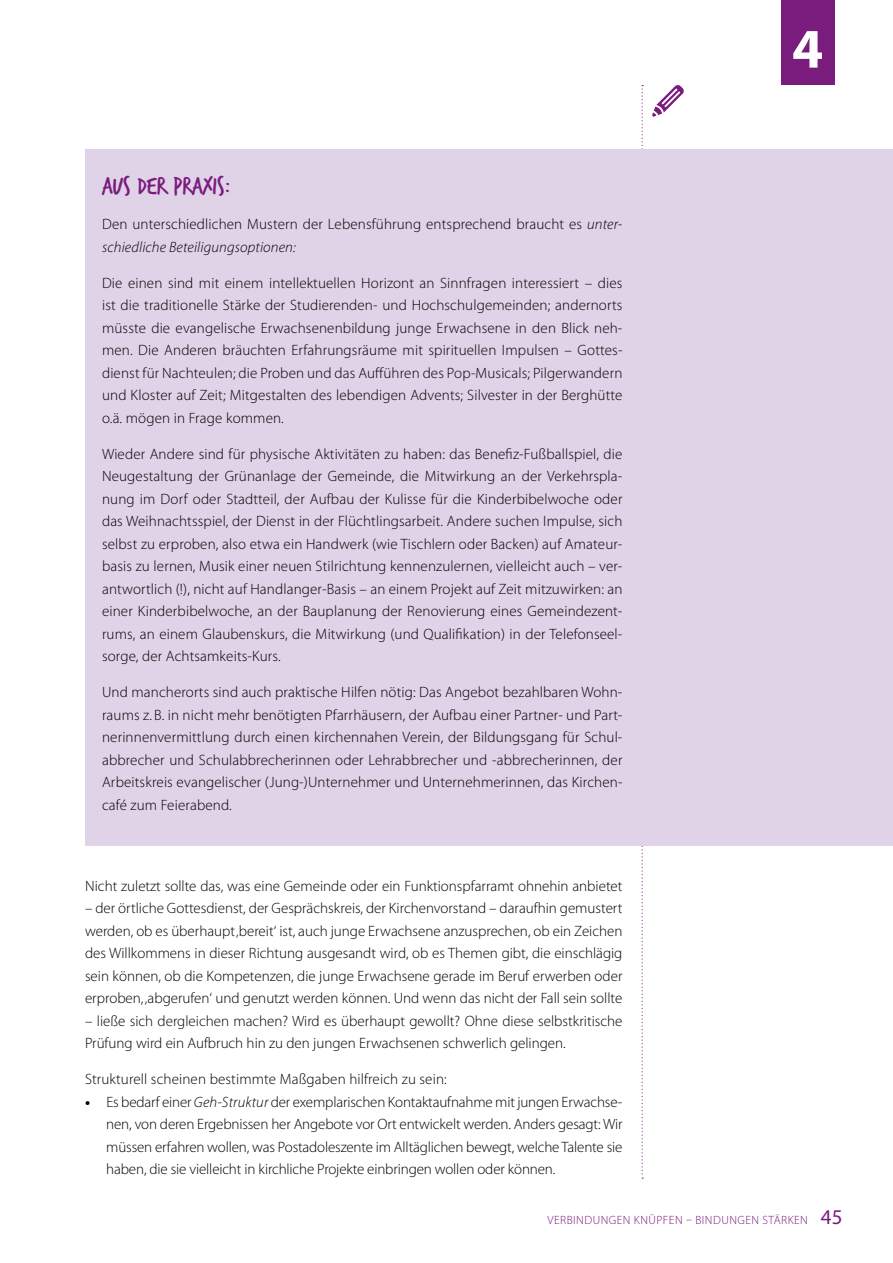
<style>
.page{position:relative;width:893px;height:1263px;background:#fff}
.page>*{position:absolute;margin:0;border:0;box-sizing:border-box;transform-origin:0 0}
.t1{font:700 56.1px "Myriad Pro";color:#fff}
.t2{font:27px "Trash Hand";color:#7a1c7d}
.t3{font:300 15px/22.5px "Myriad Pro";color:#000;text-align:justify}
.t4{font:300 12px "Myriad Pro";letter-spacing:.04em;color:#7a1c7d}
.s1{font-style:italic}
.s2{font-weight:700}
.s3{font-weight:400;font-size:21px}
</style>
<div class="page">
<svg style="left:642px;top:85px;width:1px;height:1094px"></svg>
<div style="left:781px;top:0;width:53px;height:85px;background:#7a1c7d"></div>
<svg style="left:652px;top:85px;width:32px;height:32px"></svg>
<div style="left:85px;top:149px;width:808px;height:697px;background:#e0d2e7"></div>
<h2 class="t2" style="left:102px;top:173px;width:130px">AUS DER PRAXIS:</h2>
<p class="t3" style="left:102px;top:213px;width:522px">Den unterschiedlichen Mustern der Lebensführung entsprechend braucht es <span class="s1">unter&shy;schiedliche Beteiligungsoptionen:</span></p>
<p class="t3" style="left:102px;top:271px;width:522px">Die einen sind mit einem intellektuellen Horizont an Sinnfragen interessiert – dies ist die traditionelle Stärke der Studierenden- und Hochschulgemeinden; andernorts müsste die evangelische Erwachsenenbildung junge Erwachsene in den Blick neh&shy;men. Die Anderen bräuchten Erfahrungsräume mit spirituellen Impulsen – Gottes&shy;dienst für Nachteulen; die Proben und das Aufführen des Pop-Musicals; Pilgerwandern und Kloster auf Zeit; Mitgestalten des lebendigen Advents; Silvester in der Berghütte o.ä. mögen in Frage kommen.</p>
<p class="t3" style="left:102px;top:442px;width:522px">Wieder Andere sind für physische Aktivitäten zu haben: das Benefiz-Fußballspiel, die Neugestaltung der Grünanlage der Gemeinde, die Mitwirkung an der Verkehrspla&shy;nung im Dorf oder Stadtteil, der Aufbau der Kulisse für die Kinderbibelwoche oder das Weihnachtsspiel, der Dienst in der Flüchtlingsarbeit. Andere suchen Impulse, sich selbst zu erproben, also etwa ein Handwerk (wie Tischlern oder Backen) auf Amateur&shy;basis zu lernen, Musik einer neuen Stilrichtung kennenzulernen, vielleicht auch – ver&shy;antwortlich (!), nicht auf Handlanger-Basis – an einem Projekt auf Zeit mitzuwirken: an einer Kinderbibelwoche, an der Bauplanung der Renovierung eines Gemeindezent&shy;rums, an einem Glaubenskurs, die Mitwirkung (und Qualifikation) in der Telefonseel&shy;sorge, der Achtsamkeits-Kurs.</p>
<p class="t3" style="left:102px;top:681px;width:522px">Und mancherorts sind auch praktische Hilfen nötig: Das Angebot bezahlbaren Wohn&shy;raums z. B. in nicht mehr benötigten Pfarrhäusern, der Aufbau einer Partner- und Part&shy;nerinnenvermittlung durch einen kirchennahen Verein, der Bildungsgang für Schul&shy;abbrecher und Schulabbrecherinnen oder Lehrabbrecher und -abbrecherinnen, der Arbeitskreis evangelischer (Jung-)Unternehmer und Unternehmerinnen, das Kirchen&shy;café zum Feierabend.</p>
<p class="t3" style="left:85px;top:874px;width:539px">Nicht zuletzt sollte das, was eine Gemeinde oder ein Funktionspfarramt ohnehin anbietet</p>
<p class="t3" style="left:85px;top:897px;width:539px">– der örtliche Gottesdienst, der Gesprächskreis, der Kirchenvorstand – daraufhin gemustert werden, ob es überhaupt ‚bereit‘ ist, auch junge Erwachsene anzusprechen, ob ein Zeichen des Willkommens in dieser Richtung ausgesandt wird, ob es Themen gibt, die einschlägig sein können, ob die Kompetenzen, die junge Erwachsene gerade im Beruf erwerben oder erproben, ‚abgerufen‘ und genutzt werden können. Und wenn das nicht der Fall sein sollte</p>
<p class="t3" style="left:85px;top:1009px;width:539px">– ließe sich dergleichen machen? Wird es überhaupt gewollt? Ohne diese selbstkritische<br>Prüfung wird ein Aufbruch hin zu den jungen Erwachsenen schwerlich gelingen.</p>
<p class="t3" style="left:85px;top:1068px;width:363px">Strukturell scheinen bestimmte Maßgaben hilfreich zu sein:</p>
<p class="t3" style="left:106px;top:1090px;width:518px;text-indent:-21px"><span class="s2">•</span> Es bedarf einer <span class="s1">Geh-Struktur</span> der exemplarischen Kontaktaufnahme mit jungen Erwachse&shy;nen, von deren Ergebnissen her Angebote vor Ort entwickelt werden. Anders gesagt: Wir müssen erfahren wollen, was Postadoleszente im Alltäglichen bewegt, welche Talente sie haben, die sie vielleicht in kirchliche Projekte einbringen wollen oder können.</p>
<h1 class="t1" style="left:792px;top:12px;width:33px">4</h1>
<p class="t4" style="left:548px;top:1212px;width:297px">VERBINDUNGEN KNÜPFEN – BINDUNGEN STÄRKEN <span class="s3">45</span></p>
</div>
